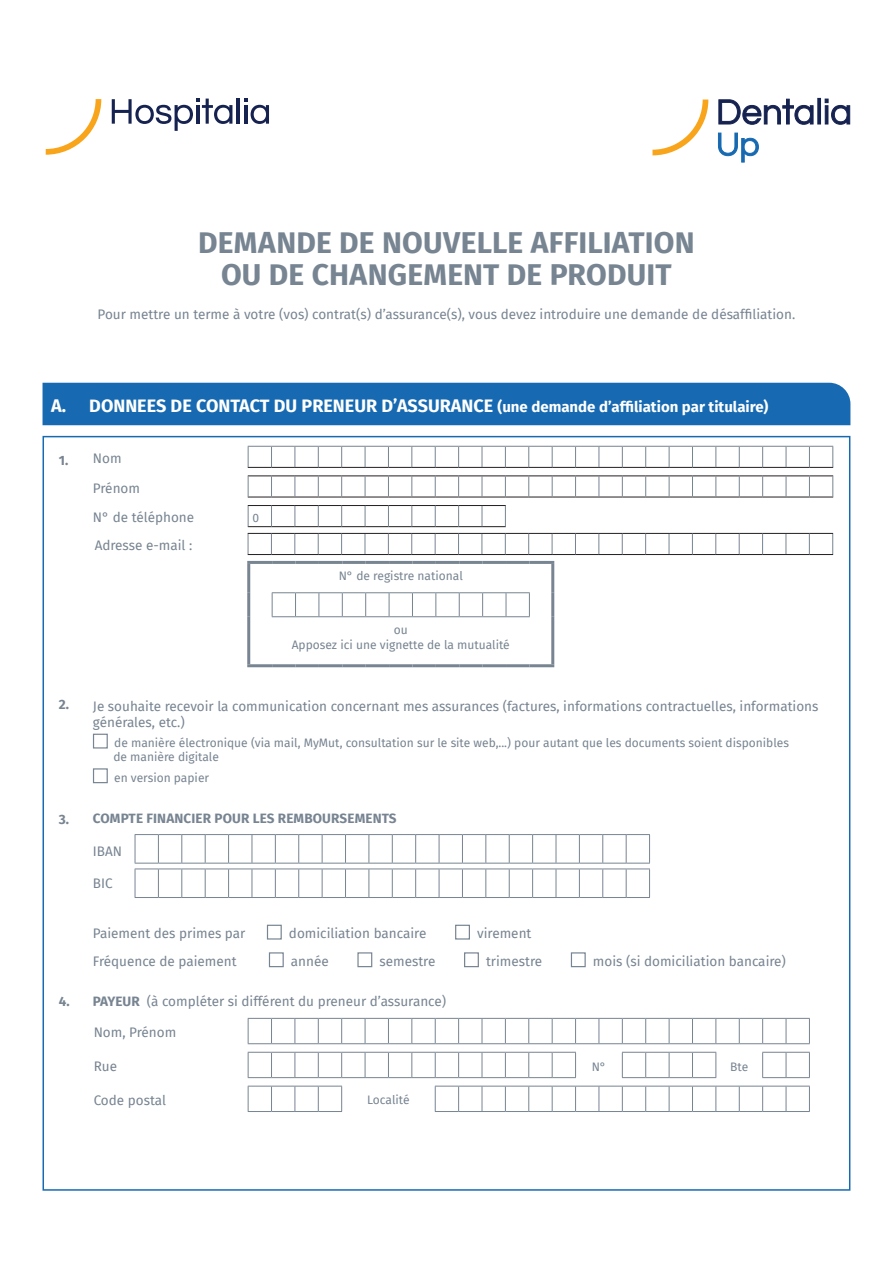
<style>
.page{position:relative;width:893px;height:1263px;background:#fff}
.page>*{position:absolute;margin:0;border:0;box-sizing:border-box;transform-origin:0 0}
.t1{font:700 30px/31.5px "Fira Sans";letter-spacing:.005em;color:#778491;text-align:center}
.t2{font:700 18px "Fira Sans";color:#fff}
.t3{font:13.5px/29.7px "Fira Sans";color:#778491}
.t4{font:700 13.5px "Fira Sans";letter-spacing:.01em;color:#778491}
.t5{font:12px/14.4px "Fira Sans";color:#778491;text-align:center}
.s1{font-size:15px}
.s2{font-weight:700}
</style>
<div class="page">
<svg style="left:248px;top:446px;width:585px;height:22px"></svg>
<svg style="left:248px;top:475px;width:585px;height:23px"></svg>
<svg style="left:248px;top:505px;width:258px;height:22px"></svg>
<svg style="left:248px;top:533px;width:585px;height:22px"></svg>
<hr style="left:247px;top:564px;width:3px;height:29px;background:#778491">
<hr style="left:247px;top:561px;width:25px;height:3px;background:#778491">
<hr style="left:272px;top:561px;width:24px;height:3px;background:#778491">
<hr style="left:296px;top:561px;width:23px;height:3px;background:#778491">
<hr style="left:319px;top:561px;width:23px;height:3px;background:#778491">
<hr style="left:342px;top:561px;width:24px;height:3px;background:#778491">
<hr style="left:366px;top:561px;width:23px;height:3px;background:#778491">
<hr style="left:389px;top:561px;width:23px;height:3px;background:#778491">
<hr style="left:412px;top:561px;width:24px;height:3px;background:#778491">
<hr style="left:436px;top:561px;width:23px;height:3px;background:#778491">
<hr style="left:459px;top:561px;width:24px;height:3px;background:#778491">
<hr style="left:483px;top:561px;width:23px;height:3px;background:#778491">
<hr style="left:506px;top:561px;width:23px;height:3px;background:#778491">
<hr style="left:529px;top:561px;width:25px;height:3px;background:#778491">
<hr style="left:551px;top:564px;width:3px;height:29px;background:#778491">
<hr style="left:247px;top:593px;width:3px;height:24px;background:#778491">
<hr style="left:551px;top:593px;width:3px;height:24px;background:#778491">
<hr style="left:247px;top:617px;width:3px;height:47px;background:#778491">
<hr style="left:247px;top:664px;width:25px;height:3px;background:#778491">
<hr style="left:272px;top:664px;width:24px;height:3px;background:#778491">
<hr style="left:296px;top:664px;width:23px;height:3px;background:#778491">
<hr style="left:319px;top:664px;width:23px;height:3px;background:#778491">
<hr style="left:342px;top:664px;width:24px;height:3px;background:#778491">
<hr style="left:366px;top:664px;width:23px;height:3px;background:#778491">
<hr style="left:389px;top:664px;width:23px;height:3px;background:#778491">
<hr style="left:412px;top:664px;width:24px;height:3px;background:#778491">
<hr style="left:436px;top:664px;width:23px;height:3px;background:#778491">
<hr style="left:459px;top:664px;width:24px;height:3px;background:#778491">
<hr style="left:483px;top:664px;width:23px;height:3px;background:#778491">
<hr style="left:506px;top:664px;width:23px;height:3px;background:#778491">
<hr style="left:529px;top:664px;width:25px;height:3px;background:#778491">
<svg style="left:272px;top:592px;width:258px;height:25px"></svg>
<hr style="left:551px;top:617px;width:3px;height:47px;background:#778491">
<div style="left:93px;top:734px;width:15px;height:14px;border:1px solid #778491"></div>
<div style="left:93px;top:768px;width:15px;height:15px;border:1px solid #778491"></div>
<div style="left:267px;top:925px;width:15px;height:14px;border:1px solid #778491"></div>
<div style="left:455px;top:925px;width:15px;height:14px;border:1px solid #778491"></div>
<div style="left:269px;top:952px;width:15px;height:15px;border:1px solid #778491"></div>
<div style="left:357px;top:952px;width:15px;height:15px;border:1px solid #778491"></div>
<div style="left:464px;top:952px;width:15px;height:15px;border:1px solid #778491"></div>
<div style="left:571px;top:952px;width:15px;height:15px;border:1px solid #778491"></div>
<svg style="left:248px;top:1018px;width:562px;height:26px"></svg>
<svg style="left:248px;top:1052px;width:328px;height:26px"></svg>
<svg style="left:622px;top:1052px;width:94px;height:26px"></svg>
<svg style="left:762px;top:1052px;width:48px;height:26px"></svg>
<svg style="left:248px;top:1086px;width:94px;height:26px"></svg>
<svg style="left:435px;top:1086px;width:375px;height:26px"></svg>
<div style="left:43px;top:383px;width:807px;height:42px;background:#176ab1"></div>
<svg style="left:46px;top:99px;width:55px;height:56px"></svg>
<svg style="left:112px;top:98px;width:120px;height:33px"></svg>
<hr style="left:237px;top:98px;width:3px;height:26px;background:#162351">
<svg style="left:244px;top:98px;width:25px;height:26px"></svg>
<svg style="left:652px;top:100px;width:56px;height:55px"></svg>
<svg style="left:718px;top:133px;width:41px;height:29px"></svg>
<svg style="left:718px;top:99px;width:95px;height:26px"></svg>
<div style="left:818px;top:98px;width:3px;height:26px;border:1px solid #162351"></div>
<svg style="left:825px;top:99px;width:25px;height:26px"></svg>
<svg style="left:135px;top:834px;width:515px;height:64px"></svg>
<h1 class="t1" style="left:198px;top:225px;width:498px">DEMANDE DE NOUVELLE AFFILIATION<br>OU DE CHANGEMENT DE PRODUIT</h1>
<p class="t3" style="left:98px;top:299px;width:699px">Pour mettre un terme à votre (vos) contrat(s) d’assurance(s), vous devez introduire une demande de désaffiliation.</p>
<h2 class="t2" style="left:51px;top:391px;width:719px">A. DONNEES DE CONTACT DU PRENEUR D’ASSURANCE <span class="s1">(une demande d’affiliation par titulaire)</span></h2>
<p class="t3" style="left:93px;top:443px;width:103px;text-indent:-34px"><span class="s2">1.</span> Nom<br>Prénom<br>N° de téléphone</p>
<p class="t3" style="left:95px;top:530px;width:99px">Adresse e-mail :</p>
<p class="t5" style="left:252px;top:510px;width:8px">0</p>
<p class="t5" style="left:339px;top:568px;width:126px">N° de registre national</p>
<p class="t5" style="left:292px;top:623px;width:219px">ou<br>Apposez ici une vignette de la mutualité</p>
<p class="t3" style="left:93px;top:697px;width:727px;line-height:16.2px">Je souhaite recevoir la communication concernant mes assurances (factures, informations contractuelles, informations générales, etc.)</p>
<p class="t5" style="left:113px;top:735px;width:677px;text-align:left">de manière électronique (via mail, MyMut, consultation sur le site web,...) pour autant que les documents soient disponibles de manière digitale</p>
<p class="t5" style="left:114px;top:770px;width:97px">en version papier</p>
<p class="t4" style="left:93px;top:807px;width:305px">COMPTE FINANCIER POUR LES REMBOURSEMENTS</p>
<p class="t3" style="left:93px;top:836px;width:31px">IBAN</p>
<p class="t3" style="left:93px;top:868px;width:21px">BIC</p>
<p class="t3" style="left:93px;top:918px;width:154px">Paiement des primes par</p>
<p class="t3" style="left:289px;top:918px;width:139px">domiciliation bancaire</p>
<p class="t3" style="left:477px;top:918px;width:56px">virement</p>
<p class="t3" style="left:93px;top:946px;width:145px">Fréquence de paiement</p>
<p class="t3" style="left:291px;top:946px;width:39px">année</p>
<p class="t3" style="left:379px;top:946px;width:57px">semestre</p>
<p class="t3" style="left:486px;top:946px;width:58px">trimestre</p>
<p class="t3" style="left:593px;top:946px;width:195px">mois (si domiciliation bancaire)</p>
<p class="t3" style="left:59px;top:986px;width:389px"><span class="s2">4. PAYEUR</span> (à compléter si différent du preneur d’assurance)</p>
<p class="t3" style="left:94px;top:1017px;width:84px">Nom, Prénom</p>
<p class="t3" style="left:94px;top:1051px;width:25px">Rue</p>
<p class="t5" style="left:592px;top:1059px;width:16px">N°</p>
<p class="t5" style="left:730px;top:1059px;width:19px">Bte</p>
<p class="t3" style="left:94px;top:1085px;width:74px">Code postal</p>
<p class="t5" style="left:367px;top:1093px;width:44px">Localité</p>
<p class="t4" style="left:59px;top:693px;width:12px">2.</p>
<p class="t4" style="left:59px;top:808px;width:12px">3.</p>
</div>
